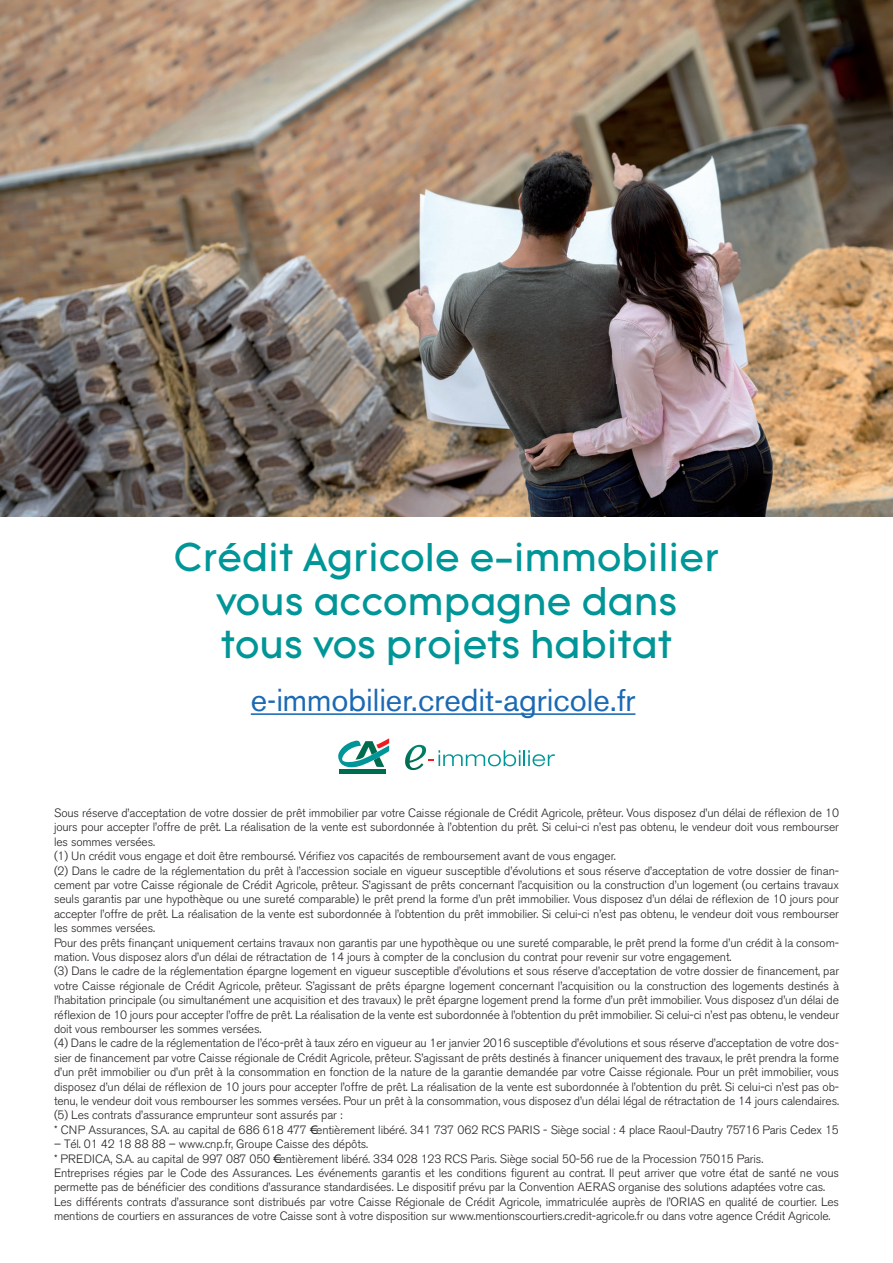
<style>
.page{position:relative;width:893px;height:1263px;background:#fff}
.page>*{position:absolute;margin:0;border:0;box-sizing:border-box;transform-origin:0 0}
.t1{font:39px/43.5px "Tomica";color:#009597;text-align:center}
.t2{font:31.5px "Akzidenz Grotesk BE";color:#1b69b4}
.t3{font:300 12px/14.4px "Akzidenz Grotesk BE";letter-spacing:-.01em;color:#231f20}
</style>
<div class="page">
<svg style="left:405px;top:745px;width:150px;height:25px"></svg>
<hr style="left:339px;top:770px;width:47px;height:4px;background:#006c4f">
<svg style="left:338px;top:738px;width:51px;height:32px"></svg>
<img style="left:0;top:0;width:893px;height:516px">
<hr style="left:251px;top:713px;width:384px;height:2px;background:#1b69b4">
<h1 class="t1" style="left:174px;top:538px;width:547px">Crédit Agricole e-immobilier vous accompagne dans tous vos projets habitat</h1>
<h2 class="t2" style="left:251px;top:681px;width:386px">e-immobilier.credit-agricole.fr</h2>
<p class="t3" style="left:54px;top:806px;width:787px">Sous réserve d’acceptation de votre dossier de prêt immobilier par votre Caisse régionale de Crédit Agricole, prêteur. Vous disposez d’un délai de réflexion de 10 jours pour accepter l’offre de prêt. La réalisation de la vente est subordonnée à l’obtention du prêt. Si celui-ci n’est pas obtenu, le vendeur doit vous rembourser les sommes versées.<br>(1) Un crédit vous engage et doit être remboursé. Vérifiez vos capacités de remboursement avant de vous engager.<br>(2) Dans le cadre de la réglementation du prêt à l’accession sociale en vigueur susceptible d’évolutions et sous réserve d’acceptation de votre dossier de finan&shy;cement par votre Caisse régionale de Crédit Agricole, prêteur. S’agissant de prêts concernant l’acquisition ou la construction d’un logement (ou certains travaux seuls garantis par une hypothèque ou une sureté comparable) le prêt prend la forme d’un prêt immobilier. Vous disposez d’un délai de réflexion de 10 jours pour accepter l’offre de prêt. La réalisation de la vente est subordonnée à l’obtention du prêt immobilier. Si celui-ci n’est pas obtenu, le vendeur doit vous rembourser les sommes versées.<br>Pour des prêts finançant uniquement certains travaux non garantis par une hypothèque ou une sureté comparable, le prêt prend la forme d’un crédit à la consom&shy;mation. Vous disposez alors d’un délai de rétractation de 14 jours à compter de la conclusion du contrat pour revenir sur votre engagement.<br>(3) Dans le cadre de la réglementation épargne logement en vigueur susceptible d’évolutions et sous réserve d’acceptation de votre dossier de financement, par votre Caisse régionale de Crédit Agricole, prêteur. S’agissant de prêts épargne logement concernant l’acquisition ou la construction des logements destinés à l’habitation principale (ou simultanément une acquisition et des travaux) le prêt épargne logement prend la forme d’un prêt immobilier. Vous disposez d’un délai de réflexion de 10 jours pour accepter l’offre de prêt. La réalisation de la vente est subordonnée à l’obtention du prêt immobilier. Si celui-ci n’est pas obtenu, le vendeur doit vous rembourser les sommes versées.<br>(4) Dans le cadre de la réglementation de l’éco-prêt à taux zéro en vigueur au 1er janvier 2016 susceptible d’évolutions et sous réserve d’acceptation de votre dos&shy;sier de financement par votre Caisse régionale de Crédit Agricole, prêteur. S’agissant de prêts destinés à financer uniquement des travaux, le prêt prendra la forme d’un prêt immobilier ou d’un prêt à la consommation en fonction de la nature de la garantie demandée par votre Caisse régionale. Pour un prêt immobilier, vous disposez d’un délai de réflexion de 10 jours pour accepter l’offre de prêt. La réalisation de la vente est subordonnée à l’obtention du prêt. Si celui-ci n’est pas ob&shy;tenu, le vendeur doit vous rembourser les sommes versées. Pour un prêt à la consommation, vous disposez d’un délai légal de rétractation de 14 jours calendaires. (5) Les contrats d’assurance emprunteur sont assurés par :<br>* CNP Assurances, S.A. au capital de 686 618 477 € entièrement libéré. 341 737 062 RCS PARIS - Siège social : 4 place Raoul-Dautry 75716 Paris Cedex 15</p>
<p class="t3" style="left:54px;top:1137px;width:786px">– Tél. 01 42 18 88 88 – www.cnp.fr, Groupe Caisse des dépôts.<br>* PREDICA, S.A. au capital de 997 087 050 € entièrement libéré. 334 028 123 RCS Paris. Siège social 50-56 rue de la Procession 75015 Paris.<br>Entreprises régies par le Code des Assurances. Les événements garantis et les conditions figurent au contrat. Il peut arriver que votre état de santé ne vous permette pas de bénéficier des conditions d’assurance standardisées. Le dispositif prévu par la Convention AERAS organise des solutions adaptées votre cas.<br>Les différents contrats d’assurance sont distribués par votre Caisse Régionale de Crédit Agricole, immatriculée auprès de l’ORIAS en qualité de courtier. Les mentions de courtiers en assurances de votre Caisse sont à votre disposition sur www.mentionscourtiers.credit-agricole.fr ou dans votre agence Crédit Agricole.</p>
</div>
